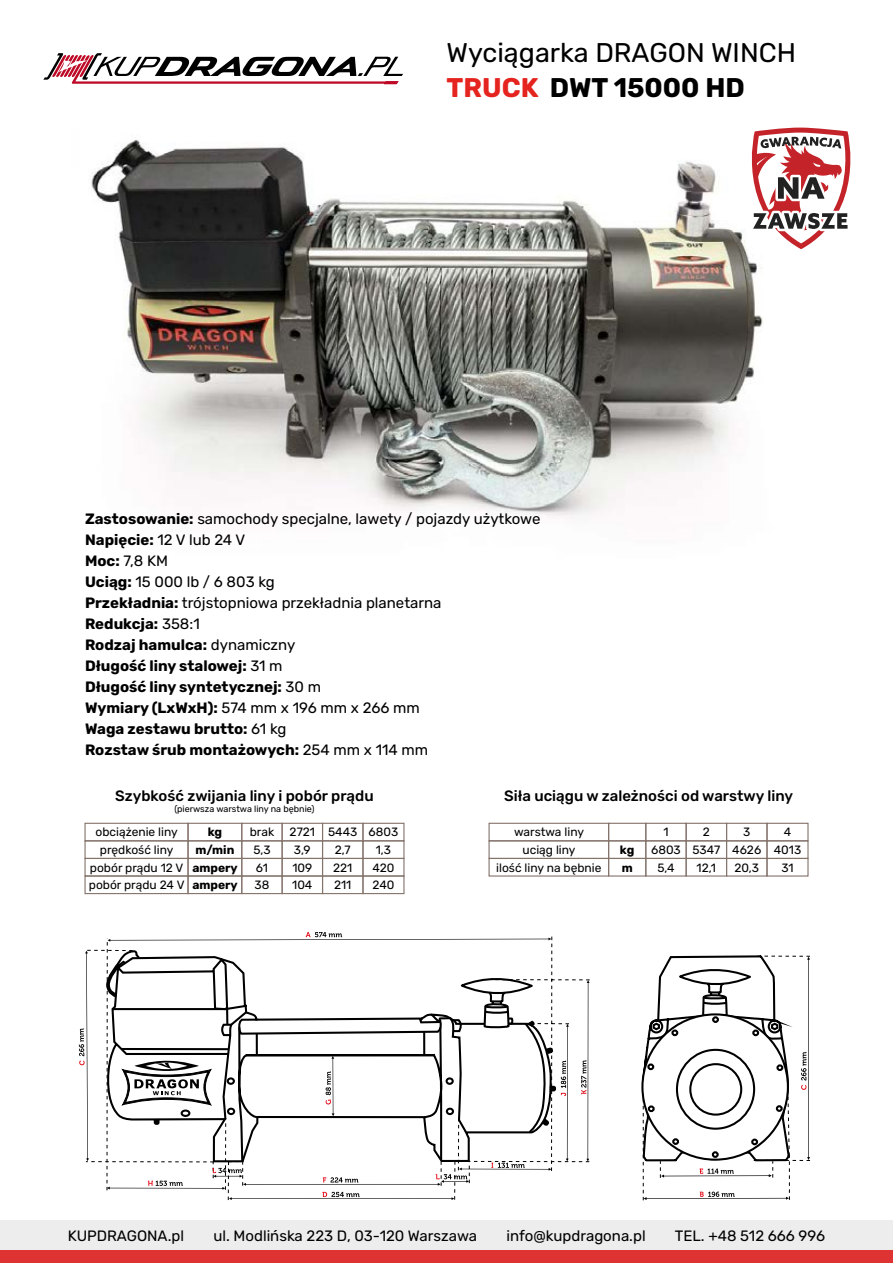
<style>
.page{position:relative;width:893px;height:1263px;background:#fff}
.page>*{position:absolute;margin:0;border:0;box-sizing:border-box;transform-origin:0 0}
.t1{font:27px/34.5px "Rubik";color:#000}
.t2{font:700 15px/21px "Rubik";color:#000}
.t3{font:15px "Rubik";color:#000}
.t4{font:500 15px "Rubik";color:#000}
.t5{font:12px "Rubik";color:#000}
.t6{font:700 12px "Rubik";letter-spacing:-.01em;color:#000}
.t7{font:9px "Rubik";color:#000}
.s1{font-weight:700;color:#e5231f}
.s2{font-weight:700}
.s3{font-weight:400}
</style>
<div class="page">
<svg style="left:43px;top:53px;width:360px;height:31px"></svg>
<div style="left:0;top:1250px;width:893px;height:13px;background:#df3232"></div>
<div style="left:0;top:1220px;width:893px;height:30px;background:#ededed"></div>
<div style="left:645px;top:858px;width:42px;height:18px;border:1px solid #84746c"></div>
<div style="left:766px;top:858px;width:42px;height:18px;border:1px solid #84746c"></div>
<div style="left:488px;top:840px;width:121px;height:19px;border:1px solid #84746c"></div>
<div style="left:608px;top:840px;width:38px;height:19px;border:1px solid #84746c"></div>
<div style="left:645px;top:840px;width:42px;height:19px;border:1px solid #84746c"></div>
<div style="left:686px;top:840px;width:41px;height:19px;border:1px solid #84746c"></div>
<div style="left:726px;top:840px;width:42px;height:19px;border:1px solid #84746c"></div>
<div style="left:766px;top:840px;width:42px;height:19px;border:1px solid #84746c"></div>
<div style="left:488px;top:823px;width:121px;height:18px;border:1px solid #84746c"></div>
<div style="left:608px;top:823px;width:38px;height:18px;border:1px solid #84746c"></div>
<div style="left:645px;top:823px;width:42px;height:18px;border:1px solid #84746c"></div>
<div style="left:686px;top:823px;width:41px;height:18px;border:1px solid #84746c"></div>
<div style="left:726px;top:823px;width:42px;height:18px;border:1px solid #84746c"></div>
<div style="left:766px;top:823px;width:42px;height:18px;border:1px solid #84746c"></div>
<div style="left:84px;top:875px;width:105px;height:19px;border:1px solid #84746c"></div>
<div style="left:187px;top:875px;width:55px;height:19px;border:1px solid #84746c"></div>
<div style="left:241px;top:875px;width:42px;height:19px;border:1px solid #84746c"></div>
<div style="left:282px;top:875px;width:41px;height:19px;border:1px solid #84746c"></div>
<div style="left:322px;top:875px;width:42px;height:19px;border:1px solid #84746c"></div>
<div style="left:362px;top:875px;width:42px;height:19px;border:1px solid #84746c"></div>
<div style="left:84px;top:858px;width:105px;height:18px;border:1px solid #84746c"></div>
<div style="left:187px;top:858px;width:55px;height:18px;border:1px solid #84746c"></div>
<div style="left:241px;top:858px;width:42px;height:18px;border:1px solid #84746c"></div>
<div style="left:282px;top:858px;width:41px;height:18px;border:1px solid #84746c"></div>
<div style="left:322px;top:858px;width:42px;height:18px;border:1px solid #84746c"></div>
<div style="left:362px;top:858px;width:42px;height:18px;border:1px solid #84746c"></div>
<div style="left:84px;top:840px;width:105px;height:19px;border:1px solid #84746c"></div>
<div style="left:187px;top:840px;width:55px;height:19px;border:1px solid #84746c"></div>
<div style="left:241px;top:840px;width:42px;height:19px;border:1px solid #84746c"></div>
<div style="left:282px;top:840px;width:41px;height:19px;border:1px solid #84746c"></div>
<div style="left:322px;top:840px;width:42px;height:19px;border:1px solid #84746c"></div>
<div style="left:362px;top:840px;width:42px;height:19px;border:1px solid #84746c"></div>
<div style="left:84px;top:823px;width:105px;height:18px;border:1px solid #84746c"></div>
<div style="left:187px;top:823px;width:55px;height:18px;border:1px solid #84746c"></div>
<div style="left:241px;top:823px;width:42px;height:18px;border:1px solid #84746c"></div>
<div style="left:282px;top:823px;width:41px;height:18px;border:1px solid #84746c"></div>
<div style="left:322px;top:823px;width:42px;height:18px;border:1px solid #84746c"></div>
<div style="left:362px;top:823px;width:42px;height:18px;border:1px solid #84746c"></div>
<img style="left:91px;top:140px;width:711px;height:377px">
<svg style="left:750px;top:128px;width:100px;height:121px"></svg>
<svg style="left:79px;top:932px;width:511px;height:268px"></svg>
<svg style="left:641px;top:955px;width:169px;height:246px"></svg>
<h1 class="t1" style="left:446px;top:36px;width:351px">Wyciągarka DRAGON WINCH<br><span class="s1">TRUCK</span> <span class="s2">DWT 15000 HD</span></h1>
<p class="t2" style="left:85px;top:509px;width:457px">Zastosowanie: <span class="s3">samochody specjalne, lawety / pojazdy użytkowe<br></span>Napięcie: <span class="s3">12 V lub 24 V<br></span>Moc: <span class="s3">7,8 KM<br></span>Uciąg: <span class="s3">15 000 lb / 6 803 kg<br></span>Przekładnia: <span class="s3">trójstopniowa przekładnia planetarna<br></span>Redukcja: <span class="s3">358:1<br></span>Rodzaj hamulca: <span class="s3">dynamiczny<br></span>Długość liny stalowej: <span class="s3">31 m<br></span>Długość liny syntetycznej: <span class="s3">30 m<br></span>Wymiary (LxWxH): <span class="s3">574 mm x 196 mm x 266 mm<br></span>Waga zestawu brutto: <span class="s3">61 kg<br></span>Rozstaw śrub montażowych: <span class="s3">254 mm x 114 mm</span></p>
<p class="t4" style="left:115px;top:787px;width:260px">Szybkość zwijania liny i pobór prądu</p>
<p class="t4" style="left:504px;top:787px;width:291px">Siła uciągu w zależności od warstwy liny</p>
<p class="t7" style="left:174px;top:803px;width:142px">(pierwsza warstwa liny na bębnie)</p>
<p class="t5" style="left:96px;top:825px;width:84px">obciążenie liny</p>
<p class="t6" style="left:208px;top:825px;width:16px">kg</p>
<p class="t5" style="left:250px;top:825px;width:26px">brak</p>
<p class="t5" style="left:290px;top:825px;width:110px">2721 5443 6803</p>
<p class="t5" style="left:514px;top:825px;width:71px">warstwa liny</p>
<p class="t5" style="left:663px;top:825px;width:7px">1</p>
<p class="t5" style="left:703px;top:825px;width:9px">2</p>
<p class="t5" style="left:743px;top:825px;width:9px">3</p>
<p class="t5" style="left:784px;top:825px;width:9px">4</p>
<p class="t5" style="left:100px;top:843px;width:75px">prędkość liny</p>
<p class="t6" style="left:195px;top:843px;width:41px">m/min</p>
<p class="t5" style="left:253px;top:843px;width:19px">5,3</p>
<p class="t5" style="left:294px;top:843px;width:18px">3,9</p>
<p class="t5" style="left:335px;top:843px;width:17px">2,7</p>
<p class="t5" style="left:376px;top:843px;width:17px">1,3</p>
<p class="t5" style="left:522px;top:843px;width:55px">uciąg liny</p>
<p class="t6" style="left:620px;top:843px;width:16px">kg</p>
<p class="t5" style="left:651px;top:843px;width:152px">6803 5347 4626 4013</p>
<p class="t5" style="left:90px;top:860px;width:149px">pobór prądu 12 V <span class="s2">ampery</span></p>
<p class="t5" style="left:256px;top:860px;width:14px">61</p>
<p class="t5" style="left:292px;top:860px;width:21px">109</p>
<p class="t5" style="left:333px;top:860px;width:21px">221</p>
<p class="t5" style="left:372px;top:860px;width:24px">420</p>
<p class="t5" style="left:496px;top:860px;width:107px">ilość liny na bębnie</p>
<p class="t6" style="left:622px;top:860px;width:12px">m</p>
<p class="t5" style="left:657px;top:860px;width:19px">5,4</p>
<p class="t5" style="left:697px;top:860px;width:21px">12,1</p>
<p class="t5" style="left:734px;top:860px;width:26px">20,3</p>
<p class="t5" style="left:781px;top:860px;width:14px">31</p>
<p class="t5" style="left:89px;top:878px;width:150px">pobór prądu 24 V <span class="s2">ampery</span></p>
<p class="t5" style="left:255px;top:878px;width:16px">38</p>
<p class="t5" style="left:292px;top:878px;width:22px">104</p>
<p class="t5" style="left:334px;top:878px;width:19px">211</p>
<p class="t5" style="left:372px;top:878px;width:23px">240</p>
<p class="t3" style="left:68px;top:1227px;width:118px">KUPDRAGONA.pl</p>
<p class="t3" style="left:213px;top:1227px;width:265px">ul. Modlińska 223 D, 03-120 Warszawa</p>
<p class="t3" style="left:507px;top:1227px;width:141px">info@kupdragona.pl</p>
<p class="t3" style="left:675px;top:1227px;width:152px">TEL. +48 512 666 996</p>
</div>
